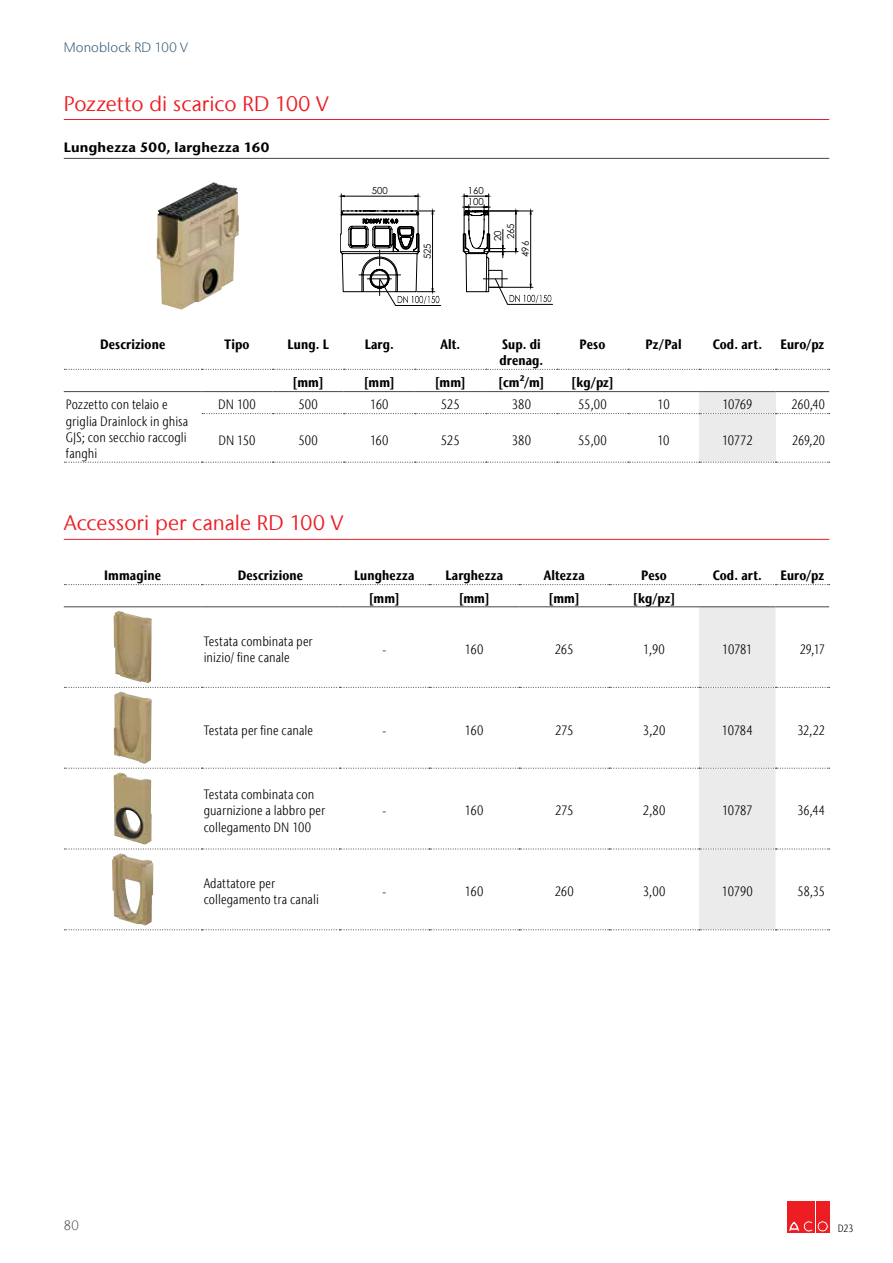
<style>
.page{position:relative;width:893px;height:1263px;background:#fff}
.page>*{position:absolute;margin:0;border:0;box-sizing:border-box;transform-origin:0 0}
.t1{font:21px "Stone Sans IIITC Com";letter-spacing:.005em;color:#ed1d24}
.t2{font:300 condensed 13.5px/16.2px "Stone Sans IIITC Com";letter-spacing:.005em;color:#000}
.t3{font:700 condensed 13.5px/16.2px "Stone Sans IIITC Com";letter-spacing:.01em;color:#000}
.t4{font:300 condensed 13.5px "Stone Sans IIITC Com";letter-spacing:.005em;color:#000;scale:.96 1}
.t5{font:700 13.5px "Stone Sans IIITC Com";letter-spacing:.02em;color:#000}
.t6{font:300 13.5px "Stone Sans IIITC Com";letter-spacing:.005em;color:#345975}
.t7{font:300 13.5px "Stone Sans IIITC Com";color:#58595b}
.t8{font:300 condensed 10.5px "Stone Sans IIITC Com";color:#000}
.t9{font:9.6px/13px "Century Gothic";color:#000}
</style>
<div class="page">
<div style="left:788px;top:1201px;width:13px;height:32px;background:#ed1d24"></div>
<div style="left:802px;top:1201px;width:13px;height:32px;background:#ed1d24"></div>
<svg style="left:789px;top:1221px;width:24px;height:11px"></svg>
<div style="left:816px;top:1201px;width:13px;height:32px;background:#ed1d24"></div>
<div style="left:817px;top:1221px;width:11px;height:11px;border:1px solid #ed1d24;border-radius:50%"></div>
<div style="left:819px;top:1223px;width:7px;height:7px;border:1px solid #ed1d24;border-radius:50%"></div>
<hr style="left:64px;top:119px;width:765px;height:1px;background:#ed1d24">
<hr style="left:64px;top:158px;width:765px;height:1px;background:#58595b">
<hr style="left:64px;top:539px;width:765px;height:1px;background:#ed1d24">
<img style="left:157px;top:183px;width:55px;height:127px">
<svg style="left:340px;top:194px;width:213px;height:112px"></svg>
<div style="left:699px;top:392px;width:77px;height:22px;background:#ebebec"></div>
<div style="left:699px;top:414px;width:77px;height:48px;background:#ebebec"></div>
<svg style="left:64px;top:369px;width:766px;height:1px"></svg>
<svg style="left:202px;top:413px;width:628px;height:1px"></svg>
<svg style="left:64px;top:462px;width:766px;height:1px"></svg>
<hr style="left:64px;top:391px;width:138px;height:1px;background:#58595b">
<hr style="left:202px;top:391px;width:71px;height:1px;background:#58595b">
<hr style="left:273px;top:391px;width:71px;height:1px;background:#58595b">
<hr style="left:344px;top:391px;width:71px;height:1px;background:#58595b">
<hr style="left:415px;top:391px;width:71px;height:1px;background:#58595b">
<hr style="left:486px;top:391px;width:71px;height:1px;background:#58595b">
<hr style="left:557px;top:391px;width:71px;height:1px;background:#58595b">
<hr style="left:628px;top:391px;width:71px;height:1px;background:#58595b">
<hr style="left:699px;top:391px;width:77px;height:1px;background:#58595b">
<hr style="left:776px;top:391px;width:53px;height:1px;background:#58595b">
<svg style="left:64px;top:584px;width:766px;height:1px"></svg>
<svg style="left:64px;top:607px;width:766px;height:323px"></svg>
<hr style="left:64px;top:606px;width:138px;height:1px;background:#58595b">
<hr style="left:202px;top:606px;width:137px;height:1px;background:#58595b">
<hr style="left:339px;top:606px;width:90px;height:1px;background:#58595b">
<hr style="left:429px;top:606px;width:90px;height:1px;background:#58595b">
<hr style="left:519px;top:606px;width:90px;height:1px;background:#58595b">
<hr style="left:609px;top:606px;width:90px;height:1px;background:#58595b">
<hr style="left:699px;top:606px;width:77px;height:1px;background:#58595b">
<hr style="left:776px;top:606px;width:53px;height:1px;background:#58595b">
<img style="left:114px;top:611px;width:38px;height:72px">
<img style="left:114px;top:692px;width:38px;height:72px">
<img style="left:114px;top:772px;width:38px;height:73px">
<img style="left:112px;top:853px;width:41px;height:72px">
<p class="t6" style="left:64px;top:39px;width:126px">Monoblock RD 100 V</p>
<h1 class="t1" style="left:64px;top:90px;width:266px">Pozzetto di scarico RD 100 V</h1>
<p class="t5" style="left:64px;top:139px;width:207px">Lunghezza 500, larghezza 160</p>
<p class="t9" style="left:372px;top:184px;width:18px">500</p>
<p class="t9" style="left:468px;top:184px;width:18px">160</p>
<p class="t9" style="left:421px;top:259px;width:18px;rotate:-90deg">525</p>
<p class="t9" style="left:468px;top:195px;width:18px">100</p>
<p class="t9" style="left:491px;top:241px;width:19px;rotate:-90deg">20<br>265</p>
<p class="t9" style="left:519px;top:257px;width:18px;rotate:-90deg">496</p>
<p class="t3" style="left:100px;top:336px;width:67px">Descrizione</p>
<p class="t3" style="left:225px;top:336px;width:26px">Tipo</p>
<p class="t3" style="left:288px;top:336px;width:43px">Lung. L</p>
<p class="t3" style="left:365px;top:336px;width:31px">Larg.</p>
<p class="t3" style="left:440px;top:336px;width:22px">Alt.</p>
<p class="t3" style="left:499px;top:336px;width:45px">Sup. di drenag.</p>
<p class="t3" style="left:580px;top:336px;width:27px">Peso</p>
<p class="t3" style="left:645px;top:336px;width:38px">Pz/Pal</p>
<p class="t3" style="left:713px;top:336px;width:51px">Cod. art.</p>
<p class="t3" style="left:780px;top:336px;width:45px">Euro/pz</p>
<p class="t3" style="left:293px;top:374px;width:33px">[mm]</p>
<p class="t3" style="left:364px;top:374px;width:33px">[mm]</p>
<p class="t3" style="left:435px;top:374px;width:33px">[mm]</p>
<p class="t3" style="left:498px;top:374px;width:48px">[cm²/m]</p>
<p class="t3" style="left:571px;top:374px;width:44px">[kg/pz]</p>
<p class="t2" style="left:66px;top:396px;width:124px">Pozzetto con telaio e griglia Drainlock in ghisa<br>GJS; con secchio raccogli fanghi</p>
<p class="t2" style="left:218px;top:396px;width:39px">DN 100</p>
<p class="t2" style="left:298px;top:396px;width:21px">500</p>
<p class="t2" style="left:370px;top:396px;width:20px">160</p>
<p class="t2" style="left:441px;top:396px;width:20px">525</p>
<p class="t2" style="left:512px;top:396px;width:21px">380</p>
<p class="t2" style="left:578px;top:396px;width:30px">55,00</p>
<p class="t2" style="left:657px;top:396px;width:14px">10</p>
<p class="t2" style="left:722px;top:396px;width:31px">10769</p>
<p class="t4" style="left:792px;top:396px;width:36px">260,40</p>
<p class="t2" style="left:219px;top:432px;width:39px">DN 150</p>
<p class="t2" style="left:298px;top:432px;width:21px">500</p>
<p class="t2" style="left:370px;top:432px;width:20px">160</p>
<p class="t2" style="left:441px;top:432px;width:20px">525</p>
<p class="t2" style="left:512px;top:432px;width:21px">380</p>
<p class="t2" style="left:578px;top:432px;width:30px">55,00</p>
<p class="t2" style="left:657px;top:432px;width:14px">10</p>
<p class="t2" style="left:722px;top:432px;width:32px">10772</p>
<p class="t4" style="left:792px;top:432px;width:36px">269,20</p>
<h1 class="t1" style="left:64px;top:510px;width:281px">Accessori per canale RD 100 V</h1>
<p class="t3" style="left:104px;top:567px;width:58px">Immagine</p>
<p class="t3" style="left:238px;top:567px;width:67px">Descrizione</p>
<p class="t3" style="left:354px;top:567px;width:62px">Lunghezza</p>
<p class="t3" style="left:445px;top:567px;width:59px">Larghezza</p>
<p class="t3" style="left:544px;top:567px;width:43px">Altezza</p>
<p class="t3" style="left:641px;top:567px;width:27px">Peso</p>
<p class="t3" style="left:713px;top:567px;width:51px">Cod. art.</p>
<p class="t3" style="left:780px;top:567px;width:45px">Euro/pz</p>
<p class="t3" style="left:369px;top:589px;width:33px">[mm]</p>
<p class="t3" style="left:459px;top:589px;width:33px">[mm]</p>
<p class="t3" style="left:549px;top:589px;width:33px">[mm]</p>
<p class="t3" style="left:633px;top:589px;width:44px">[kg/pz]</p>
<p class="t2" style="left:204px;top:633px;width:110px">Testata combinata per inizio/ fine canale</p>
<p class="t2" style="left:382px;top:641px;width:5px">-</p>
<p class="t2" style="left:465px;top:641px;width:20px">160</p>
<p class="t2" style="left:555px;top:641px;width:20px">265</p>
<p class="t2" style="left:643px;top:641px;width:23px">1,90</p>
<p class="t2" style="left:722px;top:641px;width:32px">10781</p>
<p class="t4" style="left:800px;top:641px;width:28px">29,17</p>
<p class="t2" style="left:204px;top:722px;width:111px">Testata per fine canale</p>
<p class="t2" style="left:382px;top:722px;width:5px">-</p>
<p class="t2" style="left:465px;top:722px;width:20px">160</p>
<p class="t2" style="left:555px;top:722px;width:20px">275</p>
<p class="t2" style="left:643px;top:722px;width:24px">3,20</p>
<p class="t2" style="left:722px;top:722px;width:32px">10784</p>
<p class="t4" style="left:797px;top:722px;width:30px">32,22</p>
<p class="t2" style="left:204px;top:786px;width:123px">Testata combinata con guarnizione a labbro per collegamento DN 100</p>
<p class="t2" style="left:204px;top:875px;width:117px">Adattatore per collegamento tra canali</p>
<p class="t2" style="left:382px;top:802px;width:5px">-</p>
<p class="t2" style="left:465px;top:802px;width:20px">160</p>
<p class="t2" style="left:555px;top:802px;width:20px">275</p>
<p class="t2" style="left:643px;top:802px;width:24px">2,80</p>
<p class="t2" style="left:722px;top:802px;width:32px">10787</p>
<p class="t4" style="left:797px;top:802px;width:30px">36,44</p>
<p class="t2" style="left:382px;top:883px;width:5px">-</p>
<p class="t2" style="left:465px;top:883px;width:20px">160</p>
<p class="t2" style="left:555px;top:883px;width:20px">260</p>
<p class="t2" style="left:643px;top:883px;width:24px">3,00</p>
<p class="t2" style="left:722px;top:883px;width:32px">10790</p>
<p class="t4" style="left:798px;top:883px;width:30px">58,35</p>
<p class="t7" style="left:64px;top:1217px;width:16px">80</p>
<p class="t8" style="left:838px;top:1221px;width:17px">D23</p>
</div>
